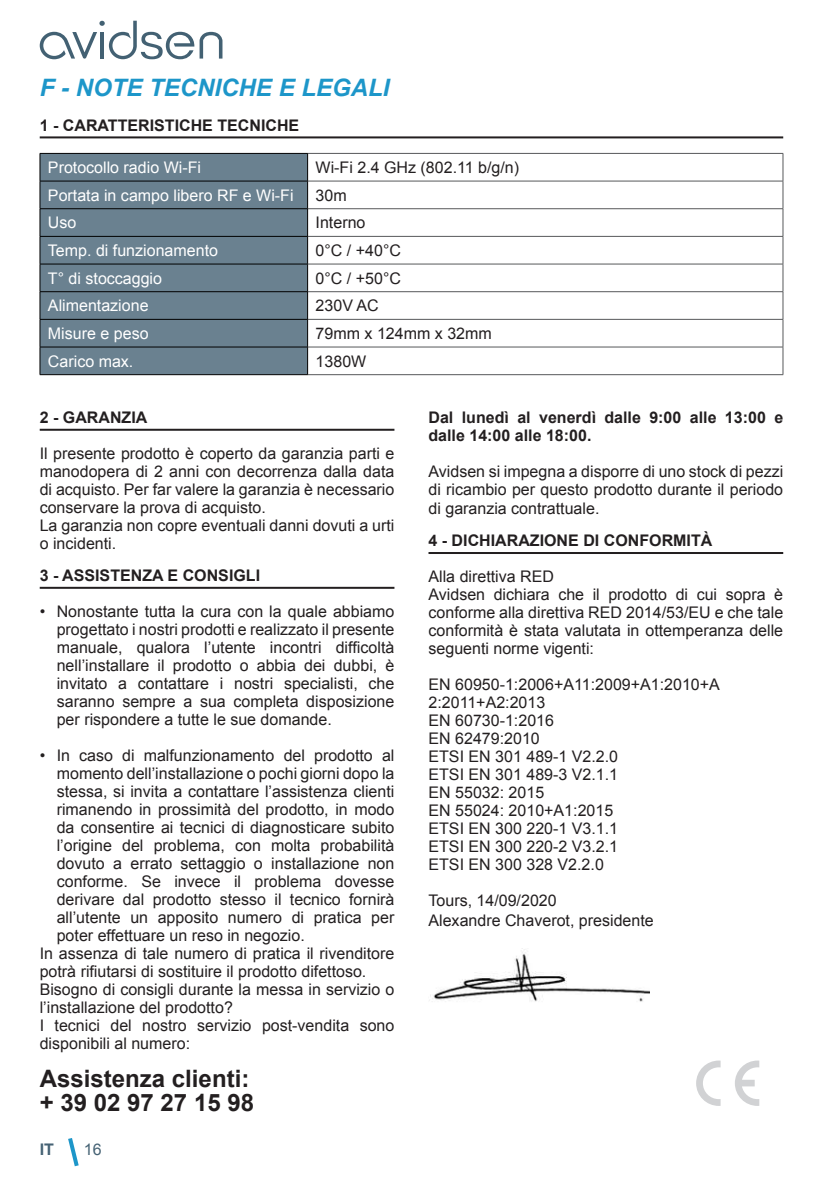
<style>
.page{position:relative;width:840px;height:1191px;background:#fff}
.page>*{position:absolute;margin:0;border:0;box-sizing:border-box;transform-origin:0 0}
.t1{font:700 24px/24px "Arial";color:#231f20}
.t2{font:italic 700 24px "Arial";color:#1d96c9}
.t3{font:16px/18px "Arial";color:#231f20}
.t4{font:700 16px/18px "Arial";color:#231f20}
.t5{font:16px "Arial";color:#fff}
.t6{font:700 16px "Arial";color:#456274}
.t7{font:16px "Arial";color:#456274}
</style>
<div class="page">
<svg style="left:68px;top:1138px;width:11px;height:29px"></svg>
<svg style="left:40px;top:21px;width:182px;height:38px"></svg>
<hr style="left:40px;top:136px;width:742px;height:2px;background:#231f20">
<div style="left:41px;top:154px;width:266px;height:220px;background:#6a8190"></div>
<hr style="left:308px;top:153px;width:474px;height:1px;background:#57585a">
<hr style="left:308px;top:181px;width:474px;height:1px;background:#57585a">
<hr style="left:308px;top:208px;width:474px;height:1px;background:#57585a">
<hr style="left:308px;top:236px;width:474px;height:1px;background:#57585a">
<hr style="left:308px;top:264px;width:474px;height:1px;background:#57585a">
<hr style="left:308px;top:291px;width:474px;height:1px;background:#57585a">
<hr style="left:308px;top:319px;width:474px;height:1px;background:#57585a">
<hr style="left:308px;top:347px;width:474px;height:1px;background:#57585a">
<svg style="left:782px;top:154px;width:1px;height:220px"></svg>
<hr style="left:308px;top:374px;width:474px;height:1px;background:#57585a">
<hr style="left:40px;top:153px;width:268px;height:1px;background:#000">
<hr style="left:40px;top:181px;width:268px;height:1px;background:#000">
<hr style="left:40px;top:208px;width:268px;height:1px;background:#000">
<hr style="left:40px;top:236px;width:268px;height:1px;background:#000">
<hr style="left:40px;top:264px;width:268px;height:1px;background:#000">
<hr style="left:40px;top:291px;width:268px;height:1px;background:#000">
<hr style="left:40px;top:319px;width:268px;height:1px;background:#000">
<hr style="left:40px;top:347px;width:268px;height:1px;background:#000">
<svg style="left:40px;top:154px;width:1px;height:220px"></svg>
<svg style="left:307px;top:154px;width:1px;height:220px"></svg>
<hr style="left:40px;top:374px;width:268px;height:1px;background:#000">
<hr style="left:40px;top:429px;width:354px;height:2px;background:#231f20">
<hr style="left:40px;top:587px;width:354px;height:2px;background:#231f20">
<hr style="left:428px;top:552px;width:354px;height:2px;background:#231f20">
<img style="left:429px;top:948px;width:219px;height:54px">
<svg style="left:696px;top:1060px;width:24px;height:46px"></svg>
<svg style="left:735px;top:1060px;width:23px;height:46px"></svg>
<h1 class="t2" style="left:40px;top:72px;width:351px">F - NOTE TECNICHE E LEGALI</h1>
<p class="t4" style="left:40px;top:117px;width:261px">1 - CARATTERISTICHE TECNICHE</p>
<p class="t5" style="left:48px;top:157px;width:154px">Protocollo radio Wi-Fi</p>
<p class="t3" style="left:315px;top:159px;width:205px">Wi-Fi 2.4 GHz (802.11 b/g/n)</p>
<p class="t5" style="left:48px;top:185px;width:247px">Portata in campo libero RF e Wi-Fi</p>
<p class="t3" style="left:315px;top:186px;width:33px">30m</p>
<p class="t5" style="left:48px;top:212px;width:30px">Uso</p>
<p class="t3" style="left:315px;top:214px;width:51px">Interno</p>
<p class="t5" style="left:48px;top:240px;width:171px">Temp. di funzionamento</p>
<p class="t3" style="left:315px;top:241px;width:87px">0°C / +40°C</p>
<p class="t5" style="left:48px;top:268px;width:115px">T° di stoccaggio</p>
<p class="t3" style="left:315px;top:269px;width:87px">0°C / +50°C</p>
<p class="t5" style="left:48px;top:295px;width:102px">Alimentazione</p>
<p class="t3" style="left:315px;top:297px;width:65px">230V AC</p>
<p class="t5" style="left:48px;top:323px;width:102px">Misure e peso</p>
<p class="t3" style="left:315px;top:324px;width:178px">79mm x 124mm x 32mm</p>
<p class="t5" style="left:48px;top:350px;width:87px">Carico max.</p>
<p class="t3" style="left:315px;top:352px;width:52px">1380W</p>
<p class="t4" style="left:40px;top:409px;width:109px">2 - GARANZIA</p>
<p class="t3" style="left:40px;top:444px;width:356px">Il presente prodotto è coperto da garanzia parti e manodopera di 2 anni con decorrenza dalla data di acquisto. Per far valere la garanzia è necessario conservare la prova di acquisto.<br>La garanzia non copre eventuali danni dovuti a urti o incidenti.</p>
<p class="t4" style="left:40px;top:567px;width:222px">3 - ASSISTENZA E CONSIGLI</p>
<p class="t3" style="left:57px;top:602px;width:339px;text-align:justify;text-indent:-17px">• Nonostante tutta la cura con la quale abbiamo progettato i nostri prodotti e realizzato il presente manuale, qualora l’utente incontri difficoltà nell’installare il prodotto o abbia dei dubbi, è invitato a contattare i nostri specialisti, che saranno sempre a sua completa disposizione per rispondere a tutte le sue domande.</p>
<p class="t3" style="left:40px;top:746px;width:356px">• In caso di malfunzionamento del prodotto al</p>
<p class="t3" style="left:57px;top:764px;width:339px">momento dell’installazione o pochi giorni dopo la</p>
<p class="t3" style="left:57px;top:782px;width:339px">stessa, si invita a contattare l’assistenza clienti</p>
<p class="t3" style="left:57px;top:800px;width:339px">rimanendo in prossimità del prodotto, in modo</p>
<p class="t3" style="left:57px;top:818px;width:339px">da consentire ai tecnici di diagnosticare subito</p>
<p class="t3" style="left:57px;top:836px;width:339px">l’origine del problema, con molta probabilità</p>
<p class="t3" style="left:57px;top:854px;width:339px">dovuto a errato settaggio o installazione non</p>
<p class="t3" style="left:57px;top:872px;width:339px">conforme. Se invece il problema dovesse</p>
<p class="t3" style="left:57px;top:890px;width:339px">derivare dal prodotto stesso il tecnico fornirà</p>
<p class="t3" style="left:57px;top:908px;width:339px">all’utente un apposito numero di pratica per</p>
<p class="t3" style="left:57px;top:926px;width:249px">poter effettuare un reso in negozio.</p>
<p class="t3" style="left:40px;top:944px;width:356px">In assenza di tale numero di pratica il rivenditore</p>
<p class="t3" style="left:40px;top:962px;width:328px">potrà rifiutarsi di sostituire il prodotto difettoso.</p>
<p class="t3" style="left:40px;top:980px;width:356px">Bisogno di consigli durante la messa in servizio o</p>
<p class="t3" style="left:40px;top:998px;width:194px">l’installazione del prodotto?</p>
<p class="t3" style="left:40px;top:1016px;width:356px">I tecnici del nostro servizio post-vendita sono</p>
<p class="t3" style="left:40px;top:1034px;width:152px">disponibili al numero:</p>
<h1 class="t1" style="left:40px;top:1067px;width:216px">Assistenza clienti: + 39 02 97 27 15 98</h1>
<p class="t6" style="left:40px;top:1139px;width:16px">IT</p>
<p class="t7" style="left:84px;top:1139px;width:19px">16</p>
<p class="t4" style="left:428px;top:409px;width:356px">Dal lunedì al venerdì dalle 9:00 alle 13:00 e dalle 14:00 alle 18:00.</p>
<p class="t3" style="left:428px;top:462px;width:356px;line-height:18.6px;text-align:justify">Avidsen si impegna a disporre di uno stock di pezzi di ricambio per questo prodotto durante il periodo di garanzia contrattuale.</p>
<p class="t4" style="left:428px;top:532px;width:285px">4 - DICHIARAZIONE DI CONFORMITÀ</p>
<p class="t3" style="left:428px;top:568px;width:356px">Alla direttiva RED<br>Avidsen dichiara che il prodotto di cui sopra è conforme alla direttiva RED 2014/53/EU e che tale conformità è stata valutata in ottemperanza delle seguenti norme vigenti:</p>
<p class="t3" style="left:428px;top:676px;width:293px">EN 60950-1:2006+A11:2009+A1:2010+A<br>2:2011+A2:2013<br>EN 60730-1:2016<br>EN 62479:2010<br>ETSI EN 301 489-1 V2.2.0<br>ETSI EN 301 489-3 V2.1.1<br>EN 55032: 2015<br>EN 55024: 2010+A1:2015<br>ETSI EN 300 220-1 V3.1.1<br>ETSI EN 300 220-2 V3.2.1<br>ETSI EN 300 328 V2.2.0</p>
<p class="t3" style="left:428px;top:891px;width:226px;line-height:19.2px">Tours, 14/09/2020<br>Alexandre Chaverot, presidente</p>
</div>
